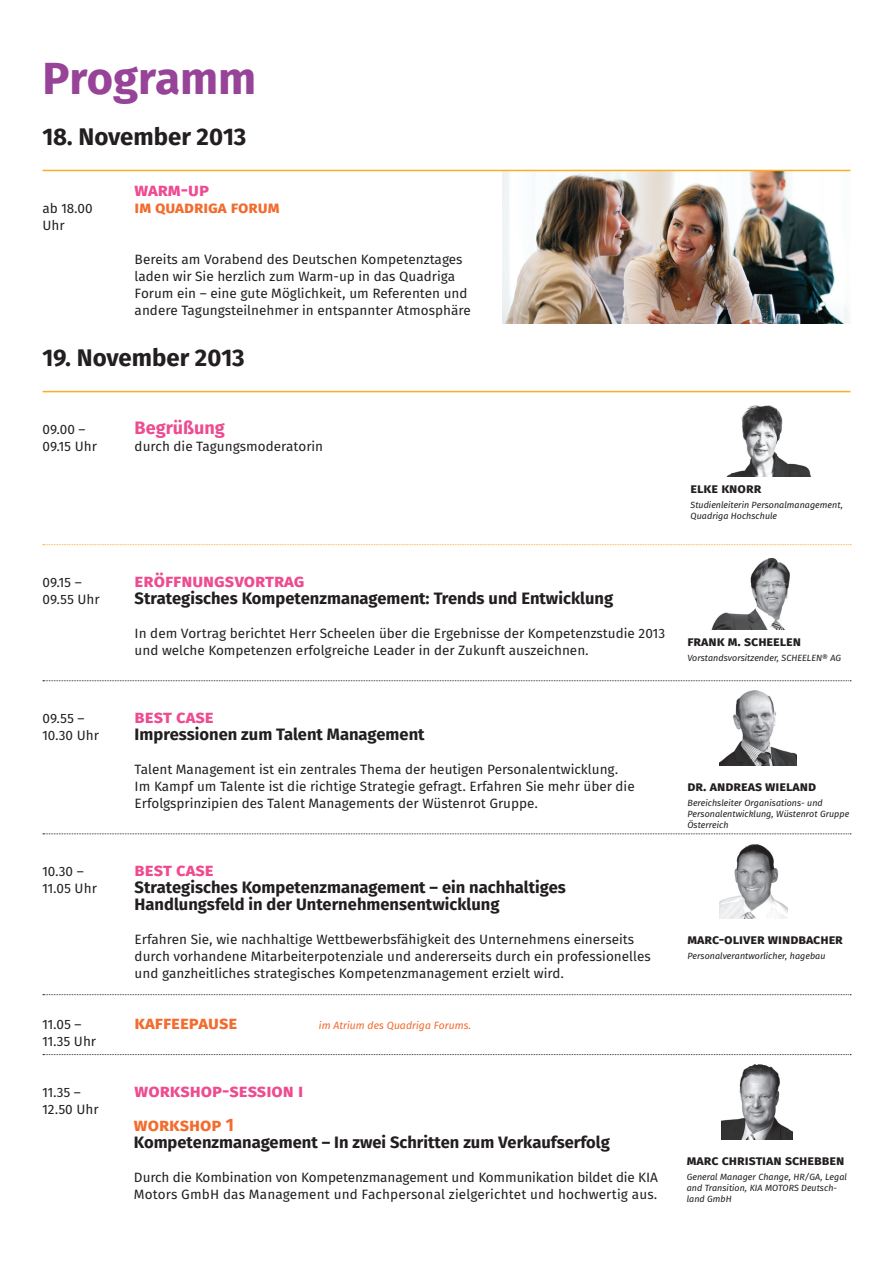
<style>
.page{position:relative;width:893px;height:1263px;background:#fff}
.page>*{position:absolute;margin:0;border:0;box-sizing:border-box;transform-origin:0 0}
.t1{font:700 45px "Fira Sans OT";color:#964398}
.t2{font:700 24px "Fira Sans OT";color:#231f20}
.t3{font:700 18px "Fira Sans OT";letter-spacing:.025em;color:#ee4b90}
.t4{font:700 18px "Fira Sans OT";letter-spacing:.03em;color:#f26c2f}
.t5{font:700 18px "Fira Sans OT";letter-spacing:.095em;color:#ee4b90}
.t6{font:700 18px "Fira Sans OT";color:#ee4b90}
.t7{font:700 16.5px/17px "Fira Sans OT";color:#231f20}
.t8{font:700 16.5px "Fira Sans OT";color:#f26c2f}
.t9{font:13.5px/17px "Fira Sans OT";color:#231f20}
.t10{font:700 13.5px "Fira Sans OT";letter-spacing:.02em;color:#231f20}
.t11{font:700 13.5px "Fira Sans OT";color:#231f20}
.t12{font:italic 10.5px "Fira Sans OT";color:#f26c2f}
.t13{font:italic 9px/10.8px "Fira Sans OT";color:#231f20}
</style>
<div class="page">
<img style="left:503px;top:171px;width:347px;height:152px">
<img style="left:719px;top:844px;width:68px;height:74px">
<img style="left:721px;top:1064px;width:72px;height:76px">
<img style="left:720px;top:681px;width:76px;height:84px">
<img style="left:711px;top:558px;width:79px;height:71px">
<img style="left:727px;top:405px;width:84px;height:71px">
<svg style="left:43px;top:544px;width:808px;height:1px"></svg>
<hr style="left:43px;top:391px;width:807px;height:1px;background:#fbae24">
<hr style="left:43px;top:170px;width:807px;height:1px;background:#fbae24">
<svg style="left:43px;top:994px;width:808px;height:1px"></svg>
<svg style="left:43px;top:1054px;width:808px;height:1px"></svg>
<svg style="left:43px;top:680px;width:808px;height:1px"></svg>
<svg style="left:43px;top:833px;width:808px;height:1px"></svg>
<h1 class="t1" style="left:43px;top:46px;width:215px">Programm</h1>
<h2 class="t2" style="left:43px;top:119px;width:205px">18. November 2013</h2>
<p class="t9" style="left:43px;top:200px;width:52px">ab 18.00<br>Uhr</p>
<h3 class="t3" style="left:135px;top:177px;width:76px">warm-up</h3>
<p class="t8" style="left:135px;top:195px;width:147px">im quadriga forum</p>
<p class="t9" style="left:135px;top:251px;width:338px">Bereits am Vorabend des Deutschen Kompetenztages laden wir Sie herzlich zum Warm-up in das Quadriga Forum ein – eine gute Möglichkeit, um Referenten und andere Tagungsteilnehmer in entspannter Atmosphäre</p>
<h2 class="t2" style="left:43px;top:340px;width:204px">19. November 2013</h2>
<p class="t9" style="left:43px;top:422px;width:56px">09.00 –<br>09.15 Uhr</p>
<h3 class="t6" style="left:135px;top:415px;width:92px">Begrüßung</h3>
<p class="t9" style="left:135px;top:439px;width:190px">durch die Tagungsmoderatorin</p>
<p class="t9" style="left:43px;top:575px;width:59px">09.15 –<br>09.55 Uhr</p>
<p class="t9" style="left:43px;top:711px;width:58px">09.55 –<br>10.30 Uhr</p>
<p class="t9" style="left:43px;top:864px;width:56px">10.30 –<br>11.05 Uhr</p>
<h3 class="t5" style="left:135px;top:568px;width:171px">eröffnungsvortrag</h3>
<p class="t7" style="left:135px;top:591px;width:480px">Strategisches Kompetenzmanagement: Trends und Entwicklung</p>
<p class="t9" style="left:135px;top:626px;width:532px">In dem Vortrag berichtet Herr Scheelen über die Ergebnisse der Kompetenzstudie 2013 und welche Kompetenzen erfolgreiche Leader in der Zukunft auszeichnen.</p>
<h3 class="t3" style="left:135px;top:704px;width:81px">best case</h3>
<p class="t7" style="left:135px;top:727px;width:291px">Impressionen zum Talent Management</p>
<p class="t9" style="left:135px;top:762px;width:502px">Talent Management ist ein zentrales Thema der heutigen Personalentwicklung.<br>Im Kampf um Talente ist die richtige Strategie gefragt. Erfahren Sie mehr über die<br>Erfolgsprinzipien des Talent Managements der Wüstenrot Gruppe.</p>
<h3 class="t3" style="left:135px;top:857px;width:81px">best case</h3>
<p class="t7" style="left:135px;top:880px;width:433px">Strategisches Kompetenzmanagement – ein nachhaltiges<br>Handlungsfeld in der Unternehmensentwicklung</p>
<p class="t9" style="left:135px;top:932px;width:518px">Erfahren Sie, wie nachhaltige Wettbewerbsfähigkeit des Unternehmens einerseits durch vorhandene Mitarbeiterpotenziale und andererseits durch ein professionelles und ganzheitliches strategisches Kompetenzmanagement erzielt wird.</p>
<p class="t9" style="left:43px;top:1017px;width:55px">11.05 –<br>11.35 Uhr</p>
<h3 class="t4" style="left:135px;top:1010px;width:104px">kaffeepause</h3>
<p class="t12" style="left:319px;top:1018px;width:154px">im Atrium des Quadriga Forums.</p>
<p class="t9" style="left:43px;top:1085px;width:58px">11.35 –<br>12.50 Uhr</p>
<h3 class="t3" style="left:135px;top:1078px;width:170px">workshop-session i</h3>
<h3 class="t4" style="left:134px;top:1112px;width:101px">workshop 1</h3>
<p class="t7" style="left:134px;top:1135px;width:477px">Kompetenzmanagement – In zwei Schritten zum Verkaufserfolg</p>
<p class="t9" style="left:134px;top:1170px;width:525px">Durch die Kombination von Kompetenzmanagement und Kommunikation bildet die KIA<br>Motors GmbH das Management und Fachpersonal zielgerichtet und hochwertig aus.</p>
<p class="t10" style="left:691px;top:479px;width:70px">elke knorr</p>
<p class="t13" style="left:691px;top:500px;width:154px">Studienleiterin Personalmanagement,<br>Quadriga Hochschule</p>
<p class="t10" style="left:687px;top:632px;width:115px">frank m. scheelen</p>
<p class="t13" style="left:687px;top:653px;width:155px">Vorstandsvorsitzender, SCHEELEN® AG</p>
<p class="t11" style="left:687px;top:777px;width:130px">dr. andreas wieland</p>
<p class="t13" style="left:687px;top:798px;width:163px">Bereichsleiter Organisations- und<br>Personalentwicklung, Wüstenrot Gruppe<br>Österreich</p>
<p class="t11" style="left:687px;top:930px;width:155px">marc-oliver windbacher</p>
<p class="t13" style="left:687px;top:951px;width:140px">Personalverantworlicher, hagebau</p>
<p class="t10" style="left:687px;top:1151px;width:159px">marc christian schebben</p>
<p class="t13" style="left:687px;top:1172px;width:162px">General Manager Change, HR/GA, Legal and Transition, KIA MOTORS Deutsch&shy;land GmbH</p>
</div>
